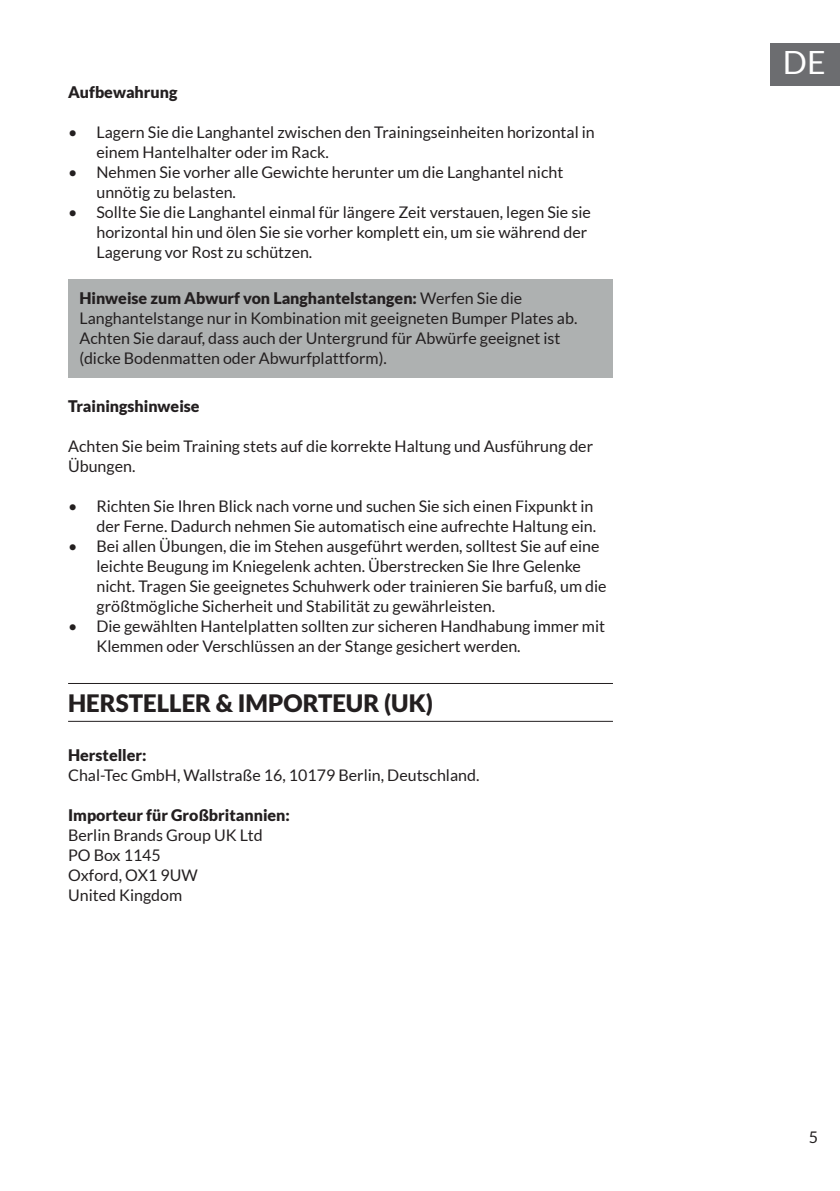
<style>
.page{position:relative;width:840px;height:1191px;background:#fff}
.page>*{position:absolute;margin:0;border:0;box-sizing:border-box;transform-origin:0 0}
.t1{font:32px "Lato";color:#fff}
.t2{font:900 24px "Lato";color:#231f20}
.t3{font:16px/20px "Lato";color:#231f20}
.t4{font:900 16px "Lato";color:#231f20}
.s1{font-weight:900}
</style>
<div class="page">
<div style="left:770px;top:43px;width:69px;height:42px;background:#6c6d70"></div>
<div style="left:68px;top:279px;width:544px;height:99px;background:#aeb1b1"></div>
<hr style="left:68px;top:683px;width:544px;height:1px;background:#231f20">
<hr style="left:68px;top:721px;width:544px;height:1px;background:#231f20">
<p class="t4" style="left:68px;top:83px;width:111px">Aufbewahrung</p>
<p class="t3" style="left:96px;top:122px;width:499px;text-indent:-28px">• Lagern Sie die Langhantel zwischen den Trainingseinheiten horizontal in einem Hantelhalter oder im Rack.</p>
<p class="t3" style="left:96px;top:162px;width:468px;text-indent:-28px">• Nehmen Sie vorher alle Gewichte herunter um die Langhantel nicht unnötig zu belasten.</p>
<p class="t3" style="left:96px;top:202px;width:495px;text-indent:-28px">• Sollte Sie die Langhantel einmal für längere Zeit verstauen, legen Sie sie horizontal hin und ölen Sie sie vorher komplett ein, um sie während der<br>Lagerung vor Rost zu schützen.</p>
<p class="t3" style="left:79px;top:288px;width:499px"><span class="s1">Hinweise zum Abwurf von Langhantelstangen:</span> Werfen Sie die Langhantelstange nur in Kombination mit geeigneten Bumper Plates ab.<br>Achten Sie darauf, dass auch der Untergrund für Abwürfe geeignet ist (dicke Bodenmatten oder Abwurfplattform).</p>
<p class="t4" style="left:68px;top:397px;width:133px">Trainingshinweise</p>
<p class="t3" style="left:68px;top:436px;width:526px">Achten Sie beim Training stets auf die korrekte Haltung und Ausführung der<br>Übungen.</p>
<p class="t3" style="left:68px;top:496px;width:529px;text-align:right">• Richten Sie Ihren Blick nach vorne und suchen Sie sich einen Fixpunkt in der Ferne. Dadurch nehmen Sie automatisch eine aufrechte Haltung ein.</p>
<p class="t3" style="left:96px;top:536px;width:511px;text-indent:-28px">• Bei allen Übungen, die im Stehen ausgeführt werden, solltest Sie auf eine leichte Beugung im Kniegelenk achten. Überstrecken Sie Ihre Gelenke nicht. Tragen Sie geeignetes Schuhwerk oder trainieren Sie barfuß, um die größtmögliche Sicherheit und Stabilität zu gewährleisten.</p>
<p class="t3" style="left:96px;top:616px;width:510px;text-indent:-28px">• Die gewählten Hantelplatten sollten zur sicheren Handhabung immer mit<br>Klemmen oder Verschlüssen an der Stange gesichert werden.</p>
<h2 class="t2" style="left:68px;top:689px;width:366px">HERSTELLER &amp; IMPORTEUR (UK)</h2>
<p class="t4" style="left:68px;top:745px;width:80px">Hersteller:</p>
<p class="t3" style="left:68px;top:765px;width:412px">Chal-Tec GmbH, Wallstraße 16, 10179 Berlin, Deutschland.</p>
<p class="t4" style="left:68px;top:805px;width:223px">Importeur für Großbritannien:</p>
<p class="t3" style="left:68px;top:825px;width:196px">Berlin Brands Group UK Ltd<br>PO Box 1145<br>Oxford, OX1 9UW<br>United Kingdom</p>
<h1 class="t1" style="left:782px;top:45px;width:44px">DE</h1>
<p class="t3" style="left:808px;top:1127px;width:11px">5</p>
</div>
